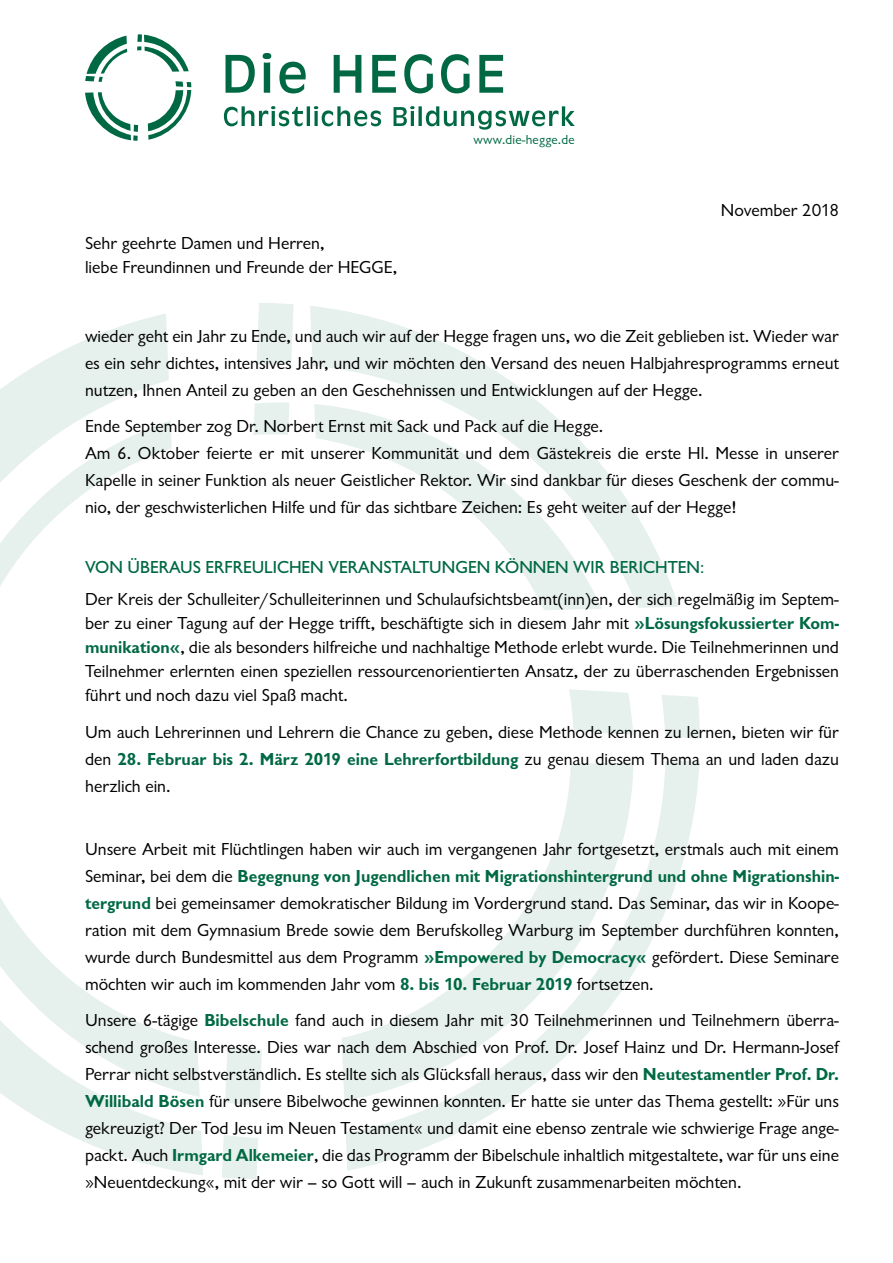
<style>
.page{position:relative;width:893px;height:1263px;background:#fff}
.page>*{position:absolute;margin:0;border:0;box-sizing:border-box;transform-origin:0 0}
.t1{font:18px/27px "Chantilly";color:#000;text-align:justify}
.t2{font:500 18px "Chantilly";color:#006943}
.t3{font:13.5px "Chantilly";letter-spacing:.015em;color:#006943}
.s1{font-weight:700;color:#006943}
</style>
<div class="page">
<svg style="left:85px;top:34px;width:490px;height:107px"></svg>
<svg style="left:256px;top:303px;width:38px;height:62px;background:#e8f1ed"></svg>
<svg style="left:0;top:314px;width:169px;height:106px;fill:#e6f0ec"></svg>
<svg style="left:6px;top:1097px;width:197px;height:78px"></svg>
<svg style="left:346px;top:761px;width:353px;height:410px"></svg>
<svg style="left:310px;top:306px;width:369px;height:302px"></svg>
<svg style="left:222px;top:1135px;width:36px;height:44px;background:#e8f1ed"></svg>
<svg style="left:661px;top:695px;width:39px;height:44px"></svg>
<svg style="left:342px;top:762px;width:291px;height:339px"></svg>
<svg style="left:0;top:420px;width:172px;height:166px"></svg>
<svg style="left:253px;top:402px;width:36px;height:33px"></svg>
<svg style="left:0;top:897px;width:200px;height:200px"></svg>
<svg style="left:569px;top:689px;width:64px;height:46px"></svg>
<svg style="left:225px;top:1047px;width:37px;height:59px;background:#e8f1ee"></svg>
<svg style="left:314px;top:404px;width:288px;height:206px"></svg>
<p class="t1" style="left:85px;top:231px;width:314px;line-height:24px">Sehr geehrte Damen und Herren,<br>liebe Freundinnen und Freunde der HEGGE,</p>
<p class="t3" style="left:474px;top:132px;width:103px">www.die-hegge.de</p>
<p class="t1" style="left:721px;top:197px;width:120px">November 2018</p>
<p class="t1" style="left:85px;top:323px;width:755px">wieder geht ein Jahr zu Ende, und auch wir auf der Hegge fragen uns, wo die Zeit geblieben ist. Wieder war es ein sehr dichtes, intensives Jahr, und wir möchten den Versand des neuen Halbjahresprogramms erneut nutzen, Ihnen Anteil zu geben an den Geschehnissen und Entwicklungen auf der Hegge.</p>
<p class="t1" style="left:85px;top:413px;width:755px;text-align:left">Ende September zog Dr. Norbert Ernst mit Sack und Pack auf die Hegge.<br>Am 6. Oktober feierte er mit unserer Kommunität und dem Gästekreis die erste Hl. Messe in unserer Kapelle in seiner Funktion als neuer Geistlicher Rektor. Wir sind dankbar für dieses Geschenk der commu&shy;nio, der geschwisterlichen Hilfe und für das sichtbare Zeichen: Es geht weiter auf der Hegge!</p>
<p class="t2" style="left:85px;top:557px;width:621px">VON ÜBERAUS ERFREULICHEN VERANSTALTUNGEN KÖNNEN WIR BERICHTEN:</p>
<p class="t1" style="left:85px;top:587px;width:755px;line-height:24px">Der Kreis der Schulleiter/Schulleiterinnen und Schulaufsichtsbeamt(inn)en, der sich regelmäßig im Septem&shy;ber zu einer Tagung auf der Hegge trifft, beschäftigte sich in diesem Jahr mit <span class="s1">»Lösungsfokussierter Kom&shy;munikation«</span>, die als besonders hilfreiche und nachhaltige Methode erlebt wurde. Die Teilnehmerinnen und Teilnehmer erlernten einen speziellen ressourcenorientierten Ansatz, der zu überraschenden Ergebnissen führt und noch dazu viel Spaß macht.</p>
<p class="t1" style="left:85px;top:719px;width:755px">Um auch Lehrerinnen und Lehrern die Chance zu geben, diese Methode kennen zu lernen, bieten wir für den <span class="s1">28. Februar bis 2. März 2019 eine Lehrerfortbildung</span> zu genau diesem Thema an und laden dazu herzlich ein.</p>
<p class="t1" style="left:85px;top:836px;width:755px">Unsere Arbeit mit Flüchtlingen haben wir auch im vergangenen Jahr fortgesetzt, erstmals auch mit einem Seminar, bei dem die <span class="s1">Begegnung von Jugendlichen mit Migrationshintergrund und ohne Migrationshin&shy;tergrund</span> bei gemeinsamer demokratischer Bildung im Vordergrund stand. Das Seminar, das wir in Koope&shy;ration mit dem Gymnasium Brede sowie dem Berufskolleg Warburg im September durchführen konnten, wurde durch Bundesmittel aus dem Programm <span class="s1">»Empowered by Democracy«</span> gefördert. Diese Seminare möchten wir auch im kommenden Jahr vom <span class="s1">8. bis 10. Februar 2019</span> fortsetzen.</p>
<p class="t1" style="left:85px;top:1007px;width:755px">Unsere 6-tägige <span class="s1">Bibelschule</span> fand auch in diesem Jahr mit 30 Teilnehmerinnen und Teilnehmern überra&shy;schend großes Interesse. Dies war nach dem Abschied von Prof. Dr. Josef Hainz und Dr. Hermann-Josef Perrar nicht selbstverständlich. Es stellte sich als Glücksfall heraus, dass wir den <span class="s1">Neutestamentler Prof. Dr.<br>Willibald Bösen</span> für unsere Bibelwoche gewinnen konnten. Er hatte sie unter das Thema gestellt: »Für uns gekreuzigt? Der Tod Jesu im Neuen Testament« und damit eine ebenso zentrale wie schwierige Frage ange&shy;packt. Auch <span class="s1">Irmgard Alkemeier</span>, die das Programm der Bibelschule inhaltlich mitgestaltete, war für uns eine »Neuentdeckung«, mit der wir – so Gott will – auch in Zukunft zusammenarbeiten möchten.</p>
</div>
